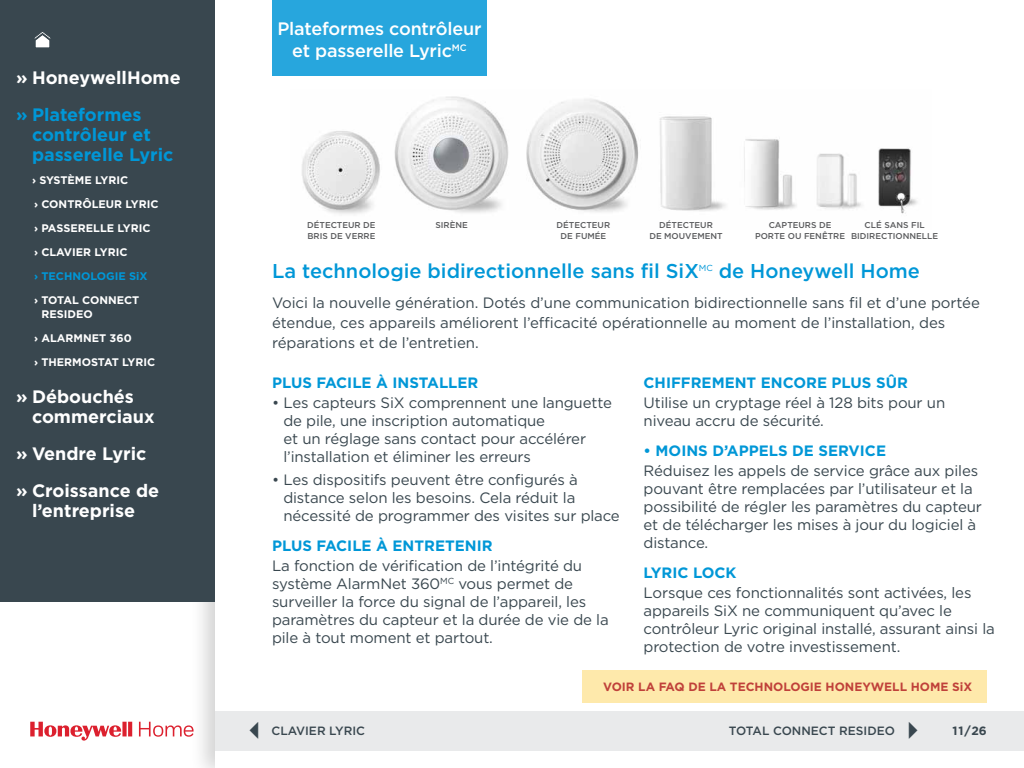
<style>
.page{position:relative;width:1024px;height:768px;background:#fff}
.page>*{position:absolute;margin:0;border:0;box-sizing:border-box;transform-origin:0 0}
.t1{font:500 20px "Gotham";color:#0097d7}
.t2{font:700 18px/20px "Gotham";color:#fff}
.t3{font:500 18px/22px "Gotham";letter-spacing:-.01em;color:#fff;text-align:center}
.t4{font:700 18px/20px "Gotham";color:#0097d7}
.t5{font:15px/18px "Gotham";letter-spacing:-.01em;color:#39474f}
.t6{font:700 15px "Gotham";color:#0097d7}
.t7{font:700 12px "Gotham";color:#c0413a}
.t8{font:500 12px "Gotham";color:#39474f}
.t9{font:700 11px/24px "Gotham";color:#fff}
.t10{font:700 11px "Gotham";color:#0097d7}
.t11{font:8.7px "Gotham";color:#0097d7}
.t12{font:500 8.5px/11px "Gotham";color:#5a5b5d;text-align:center}
.s1{font-weight:700}
</style>
<div class="page">
<svg style="left:30px;top:722px;width:159px;height:19px"></svg>
<div style="left:0;top:0;width:215px;height:602px;background:#39474f"></div>
<div style="left:215px;top:711px;width:809px;height:40px;background:#e9eaeb"></div>
<img style="left:302px;top:96px;width:616px;height:118px">
<div style="left:272px;top:0;width:215px;height:76px;background:#27a6dd"></div>
<div style="left:582px;top:670px;width:405px;height:33px;background:#fee9ab"></div>
<svg style="left:34px;top:32px;width:17px;height:16px"></svg>
<p class="t2" style="left:16px;top:68px;width:166px">» HoneywellHome</p>
<p class="t4" style="left:32px;top:105px;width:143px;text-indent:-16px">» Plateformes contrôleur et passerelle Lyric</p>
<p class="t9" style="left:32px;top:168px;width:128px">› SYSTÈME LYRIC<br>› CONTRÔLEUR LYRIC › PASSERELLE LYRIC<br>› CLAVIER LYRIC</p>
<p class="t10" style="left:34px;top:269px;width:115px">› TECHNOLOGIE SiX</p>
<p class="t9" style="left:41px;top:293px;width:99px;line-height:14px;text-indent:-7px">› TOTAL CONNECT<br>RESIDEO</p>
<p class="t9" style="left:34px;top:326px;width:123px">› ALARMNET 360<br>› THERMOSTAT LYRIC</p>
<p class="t2" style="left:32px;top:387px;width:124px;text-indent:-16px">» Débouchés commerciaux</p>
<p class="t2" style="left:16px;top:435px;width:145px;line-height:37px">» Vendre Lyric » Croissance de</p>
<p class="t2" style="left:32px;top:501px;width:105px">l’entreprise</p>
<p class="t3" style="left:277px;top:18px;width:206px">Plateformes contrôleur et passerelle Lyric<sup>MC</sup></p>
<p class="t12" style="left:307px;top:219px;width:70px;text-align:left">DÉTECTEUR DE<br>BRIS DE VERRE</p>
<p class="t12" style="left:851px;top:219px;width:89px">CLÉ SANS FIL<br>BIDIRECTIONNELLE</p>
<h1 class="t1" style="left:272px;top:258px;width:428px">La technologie bidirectionnelle sans fil SiX</h1>
<p class="t11" style="left:699px;top:262px;width:15px">MC</p>
<h1 class="t1" style="left:719px;top:258px;width:203px">de Honeywell Home</h1>
<p class="t5" style="left:272px;top:292px;width:709px;line-height:20px">Voici la nouvelle génération. Dotés d’une communication bidirectionnelle sans fil et d’une portée étendue, ces appareils améliorent l’efficacité opérationnelle au moment de l’installation, des réparations et de l’entretien.</p>
<p class="t6" style="left:272px;top:373px;width:208px">PLUS FACILE À INSTALLER</p>
<p class="t5" style="left:283px;top:393px;width:330px;text-indent:-11px">• Les capteurs SiX comprennent une languette de pile, une inscription automatique<br>et un réglage sans contact pour accélérer l’installation et éliminer les erreurs</p>
<p class="t5" style="left:283px;top:470px;width:338px;text-indent:-11px">• Les dispositifs peuvent être configurés à distance selon les besoins. Cela réduit la nécessité de programmer des visites sur place</p>
<p class="t6" style="left:272px;top:536px;width:222px">PLUS FACILE À ENTRETENIR</p>
<p class="t5" style="left:272px;top:556px;width:338px">La fonction de vérification de l’intégrité du système AlarmNet 360<sup>MC</sup> vous permet de surveiller la force du signal de l’appareil, les paramètres du capteur et la durée de vie de la pile à tout moment et partout.</p>
<p class="t12" style="left:435px;top:219px;width:34px">SIRÈNE</p>
<p class="t12" style="left:557px;top:219px;width:55px">DÉTECTEUR<br>DE FUMÉE</p>
<p class="t12" style="left:649px;top:219px;width:75px">DÉTECTEUR<br>DE MOUVEMENT</p>
<p class="t12" style="left:755px;top:219px;width:91px">CAPTEURS DE<br>PORTE OU FENÊTRE</p>
<p class="t6" style="left:644px;top:373px;width:266px">CHIFFREMENT ENCORE PLUS SÛR</p>
<p class="t5" style="left:644px;top:393px;width:303px">Utilise un cryptage réel à 128 bits pour un niveau accru de sécurité.</p>
<p class="t6" style="left:644px;top:441px;width:244px">• MOINS D’APPELS DE SERVICE</p>
<p class="t5" style="left:644px;top:461px;width:340px">Réduisez les appels de service grâce aux piles pouvant être remplacées par l’utilisateur et la possibilité de régler les paramètres du capteur et de télécharger les mises à jour du logiciel à distance.</p>
<p class="t6" style="left:644px;top:563px;width:94px">LYRIC LOCK</p>
<p class="t5" style="left:644px;top:583px;width:353px">Lorsque ces fonctionnalités sont activées, les appareils SiX ne communiquent qu’avec le contrôleur Lyric original installé, assurant ainsi la protection de votre investissement.</p>
<p class="t7" style="left:603px;top:678px;width:370px">VOIR LA FAQ DE LA TECHNOLOGIE HONEYWELL HOME SiX</p>
<p class="t8" style="left:272px;top:723px;width:95px">CLAVIER LYRIC</p>
<p class="t8" style="left:729px;top:723px;width:260px">TOTAL CONNECT RESIDEO ✔ <span class="s1">11/26</span></p>
</div>
